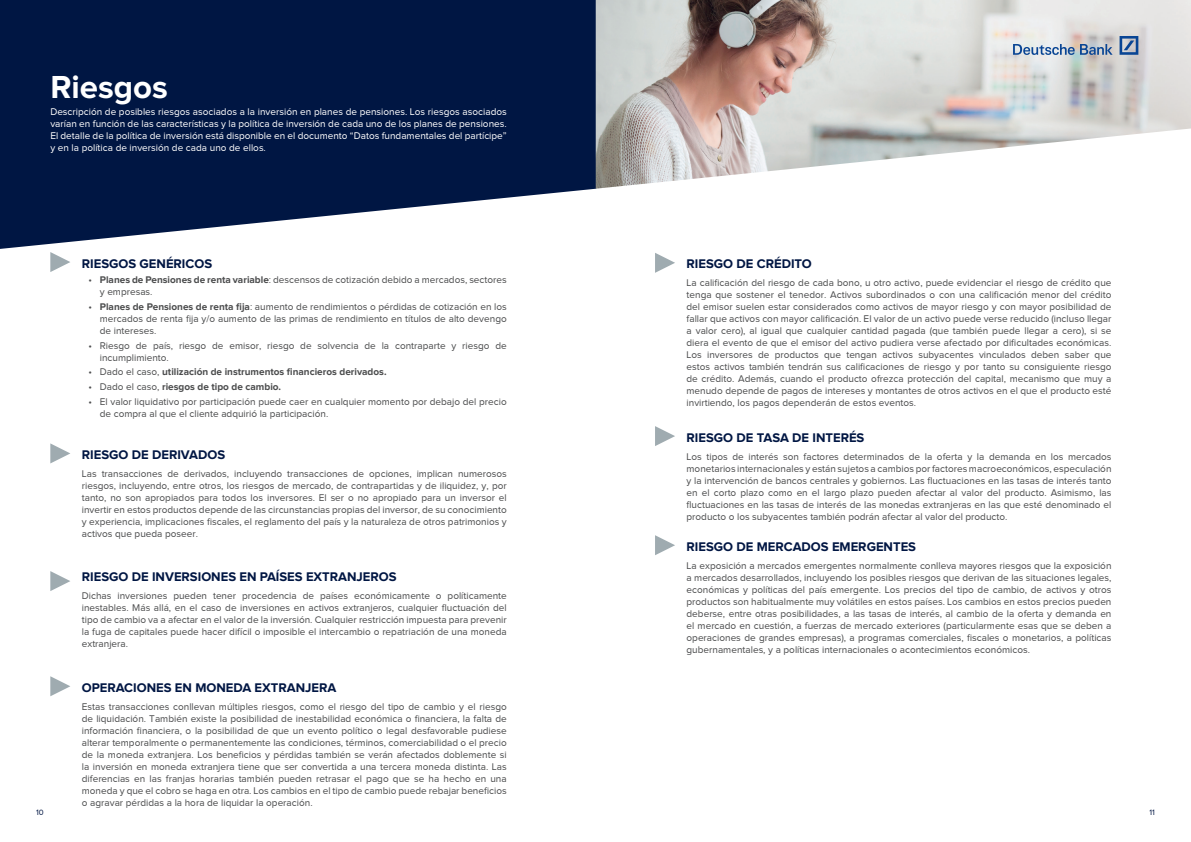
<style>
.page{position:relative;width:1191px;height:842px;background:#fff}
.page>*{position:absolute;margin:0;border:0;box-sizing:border-box;transform-origin:0 0}
.t1{font:700 33px "Proxima Nova";color:#fff}
.t2{font:700 13px "Proxima Nova";color:#001643}
.t3{font:10px/12px "Proxima Nova";color:#4b4c4d;text-align:justify}
.t4{font:10px/12px "Proxima Nova";color:#fff;text-align:justify}
.t5{font:700 10px "Proxima Nova";color:#4b4c4d}
.t6{font:8px "Proxima Nova";color:#001643}
.s1{font-weight:700}
.s2{font-weight:400}
</style>
<div class="page">
<svg style="left:50px;top:260px;width:20px;height:12px"></svg>
<svg style="left:50px;top:443px;width:20px;height:20px"></svg>
<svg style="left:50px;top:571px;width:20px;height:20px"></svg>
<svg style="left:0;top:0;width:596px;height:260px;fill:#001643"></svg>
<svg style="left:50px;top:676px;width:20px;height:20px"></svg>
<svg style="left:655px;top:253px;width:20px;height:20px"></svg>
<svg style="left:655px;top:426px;width:20px;height:20px"></svg>
<svg style="left:655px;top:535px;width:20px;height:20px"></svg>
<img style="left:596px;top:0;width:595px;height:189px">
<svg style="left:1119px;top:36px;width:19px;height:19px"></svg>
<svg style="left:1013px;top:44px;width:61px;height:11px"></svg>
<svg style="left:1080px;top:44px;width:32px;height:11px"></svg>
<h1 class="t1" style="left:50px;top:68px;width:119px">Riesgos</h1>
<p class="t4" style="left:50px;top:106px;width:458px">Descripción de posibles riesgos asociados a la inversión en planes de pensiones. Los riesgos asociados varían en función de las características y la política de inversión de cada uno de los planes de pensiones.<br>El detalle de la política de inversión está disponible en el documento “Datos fundamentales del partícipe” y en la política de inversión de cada uno de ellos.</p>
<h2 class="t2" style="left:82px;top:256px;width:132px">RIESGOS GENÉRICOS</h2>
<p class="t3" style="left:100px;top:273px;width:408px;text-indent:-11px">• <span class="s1">Planes de Pensiones de renta variable</span>: descensos de cotización debido a mercados, sectores y empresas.</p>
<p class="t3" style="left:100px;top:300px;width:408px;text-indent:-11px">• <span class="s1">Planes de Pensiones de renta fija</span>: aumento de rendimientos o pérdidas de cotización en los mercados de renta fija y/o aumento de las primas de rendimiento en títulos de alto devengo de intereses.</p>
<p class="t3" style="left:100px;top:339px;width:408px;text-indent:-11px">• Riesgo de país, riesgo de emisor, riesgo de solvencia de la contraparte y riesgo de incumplimiento.</p>
<p class="t5" style="left:88px;top:366px;width:299px"><span class="s2">• Dado el caso,</span> utilización de instrumentos financieros derivados.</p>
<p class="t5" style="left:88px;top:381px;width:194px"><span class="s2">• Dado el caso,</span> riesgos de tipo de cambio.</p>
<p class="t3" style="left:100px;top:395px;width:408px;text-indent:-11px">• El valor liquidativo por participación puede caer en cualquier momento por debajo del precio de compra al que el cliente adquirió la participación.</p>
<h2 class="t2" style="left:686px;top:257px;width:127px">RIESGO DE CRÉDITO</h2>
<p class="t3" style="left:686px;top:277px;width:426px">La calificación del riesgo de cada bono, u otro activo, puede evidenciar el riesgo de crédito que tenga que sostener el tenedor. Activos subordinados o con una calificación menor del crédito del emisor suelen estar considerados como activos de mayor riesgo y con mayor posibilidad de fallar que activos con mayor calificación. El valor de un activo puede verse reducido (incluso llegar a valor cero), al igual que cualquier cantidad pagada (que también puede llegar a cero), si se diera el evento de que el emisor del activo pudiera verse afectado por dificultades económicas.<br>Los inversores de productos que tengan activos subyacentes vinculados deben saber que estos activos también tendrán sus calificaciones de riesgo y por tanto su consiguiente riesgo de crédito. Además, cuando el producto ofrezca protección del capital, mecanismo que muy a menudo depende de pagos de intereses y montantes de otros activos en el que el producto esté invirtiendo, los pagos dependerán de estos eventos.</p>
<h2 class="t2" style="left:686px;top:430px;width:179px">RIESGO DE TASA DE INTERÉS</h2>
<p class="t3" style="left:686px;top:450px;width:426px">Los tipos de interés son factores determinados de la oferta y la demanda en los mercados monetarios internacionales y están sujetos a cambios por factores macroeconómicos, especulación y la intervención de bancos centrales y gobiernos. Las fluctuaciones en las tasas de interés tanto en el corto plazo como en el largo plazo pueden afectar al valor del producto. Asimismo, las fluctuaciones en las tasas de interés de las monedas extranjeras en las que esté denominado el producto o los subyacentes también podrán afectar al valor del producto.</p>
<h2 class="t2" style="left:686px;top:539px;width:231px">RIESGO DE MERCADOS EMERGENTES</h2>
<p class="t3" style="left:686px;top:559px;width:426px">La exposición a mercados emergentes normalmente conlleva mayores riesgos que la exposición a mercados desarrollados, incluyendo los posibles riesgos que derivan de las situaciones legales, económicas y políticas del país emergente. Los precios del tipo de cambio, de activos y otros productos son habitualmente muy volátiles en estos países. Los cambios en estos precios pueden deberse, entre otras posibilidades, a las tasas de interés, al cambio de la oferta y demanda en el mercado en cuestión, a fuerzas de mercado exteriores (particularmente esas que se deben a operaciones de grandes empresas), a programas comerciales, fiscales o monetarios, a políticas gubernamentales, y a políticas internacionales o acontecimientos económicos.</p>
<h2 class="t2" style="left:82px;top:448px;width:145px">RIESGO DE DERIVADOS</h2>
<p class="t3" style="left:82px;top:468px;width:426px">Las transacciones de derivados, incluyendo transacciones de opciones, implican numerosos riesgos, incluyendo, entre otros, los riesgos de mercado, de contrapartidas y de iliquidez, y, por tanto, no son apropiados para todos los inversores. El ser o no apropiado para un inversor el invertir en estos productos depende de las circunstancias propias del inversor, de su conocimiento y experiencia, implicaciones fiscales, el reglamento del país y la naturaleza de otros patrimonios y activos que pueda poseer.</p>
<h2 class="t2" style="left:82px;top:570px;width:316px">RIESGO DE INVERSIONES EN PAÍSES EXTRANJEROS</h2>
<p class="t3" style="left:82px;top:589px;width:426px">Dichas inversiones pueden tener procedencia de países económicamente o políticamente inestables. Más allá, en el caso de inversiones en activos extranjeros, cualquier fluctuación del tipo de cambio va a afectar en el valor de la inversión. Cualquier restricción impuesta para prevenir la fuga de capitales puede hacer difícil o imposible el intercambio o repatriación de una moneda extranjera.</p>
<h2 class="t2" style="left:82px;top:680px;width:256px">OPERACIONES EN MONEDA EXTRANJERA</h2>
<p class="t3" style="left:82px;top:700px;width:426px">Estas transacciones conllevan múltiples riesgos, como el riesgo del tipo de cambio y el riesgo de liquidación. También existe la posibilidad de inestabilidad económica o financiera, la falta de información financiera, o la posibilidad de que un evento político o legal desfavorable pudiese alterar temporalmente o permanentemente las condiciones, términos, comerciabilidad o el precio de la moneda extranjera. Los beneficios y pérdidas también se verán afectados doblemente si la inversión en moneda extranjera tiene que ser convertida a una tercera moneda distinta. Las diferencias en las franjas horarias también pueden retrasar el pago que se ha hecho en una moneda y que el cobro se haga en otra. Los cambios en el tipo de cambio puede rebajar beneficios o agravar pérdidas a la hora de liquidar la operación.</p>
<p class="t6" style="left:36px;top:808px;width:9px">10</p>
<p class="t6" style="left:1149px;top:808px;width:7px">11</p>
</div>
